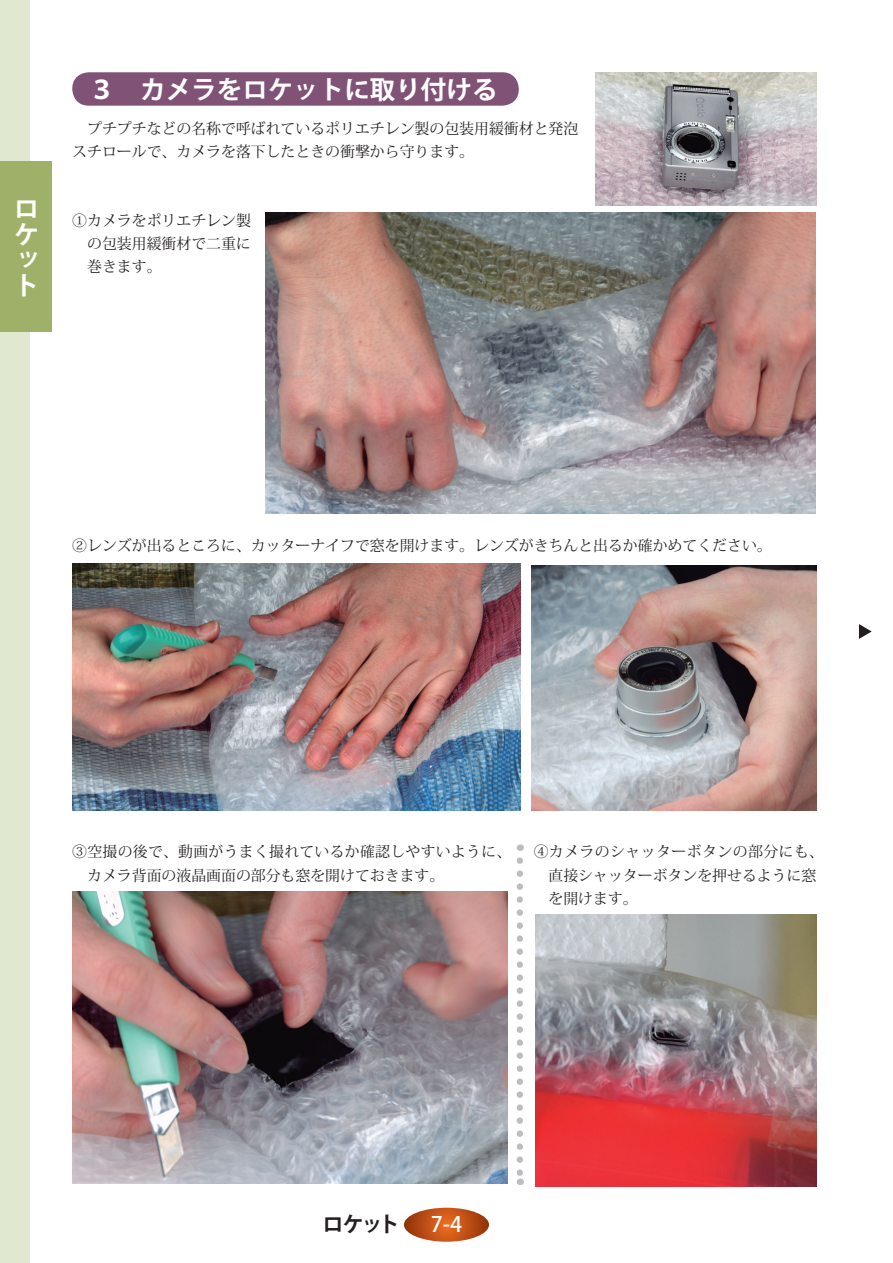
<style>
.page{position:relative;width:893px;height:1263px;background:#fff}
.page>*{position:absolute;margin:0;border:0;box-sizing:border-box;transform-origin:0 0}
.t1{font:700 25.5px/25.5px "Koz Go Std";color:#fff;text-align:justify}
.t2{font:700 21.3px "Koz Go Std";color:#231f20}
.t3{font:500 21.3px "Koz Go Std";color:#fff}
.t4{font:14.85px/23.4px "Koz Min Std";color:#231f20}
.t5{font:14.85px/23.4px "Koz Min Std";letter-spacing:.02em;color:#231f20}
</style>
<div class="page">
<div style="left:0;top:0;width:30px;height:1263px;background:#e1e8d0"></div>
<div style="left:0;top:162px;width:51px;height:170px;background:#9fb168"></div>
<svg style="left:404px;top:1208px;width:85px;height:34px;background:#c15218"></svg>
<svg style="left:859px;top:624px;width:13px;height:15px"></svg>
<img style="left:595px;top:72px;width:221px;height:134px">
<img style="left:265px;top:213px;width:550px;height:300px">
<img style="left:72px;top:563px;width:448px;height:247px">
<img style="left:531px;top:566px;width:285px;height:245px">
<img style="left:72px;top:891px;width:435px;height:292px">
<div style="left:72px;top:72px;width:447px;height:34px;background:#805276;border-radius:16px"></div>
<svg style="left:517px;top:860px;width:6px;height:325px"></svg>
<img style="left:536px;top:915px;width:280px;height:271px">
<h1 class="t1" style="left:14px;top:198px;width:25px">ロケット</h1>
<h1 class="t1" style="left:89px;top:79px;width:410px">３　カメラをロケットに取り付ける</h1>
<p class="t4" style="left:72px;top:117px;width:507px">　プチプチなどの名称で呼ばれているポリエチレン製の包装用緩衝材と発泡スチロールで、カメラを落下したときの衝撃から守ります。</p>
<p class="t4" style="left:87px;top:209px;width:165px;text-align:justify;text-indent:-15px">①カメラをポリエチレン製の包装用緩衝材で二重に巻きます。</p>
<p class="t4" style="left:72px;top:534px;width:701px">②レンズが出るところに、カッターナイフで窓を開けます。レンズがきちんと出るか確かめてください。</p>
<p class="t5" style="left:87px;top:840px;width:426px;text-indent:-15px">③空撮の後で、動画がうまく撮れているか確認しやすいように、カメラ背面の液晶画面の部分も窓を開けておきます。</p>
<p class="t4" style="left:549px;top:840px;width:277px;text-indent:-15px">④カメラのシャッターボタンの部分にも、直接シャッターボタンを押せるように窓を開けます。</p>
<h2 class="t2" style="left:322px;top:1210px;width:79px">ロケット</h2>
<h2 class="t3" style="left:431px;top:1211px;width:33px">7-4</h2>
</div>
